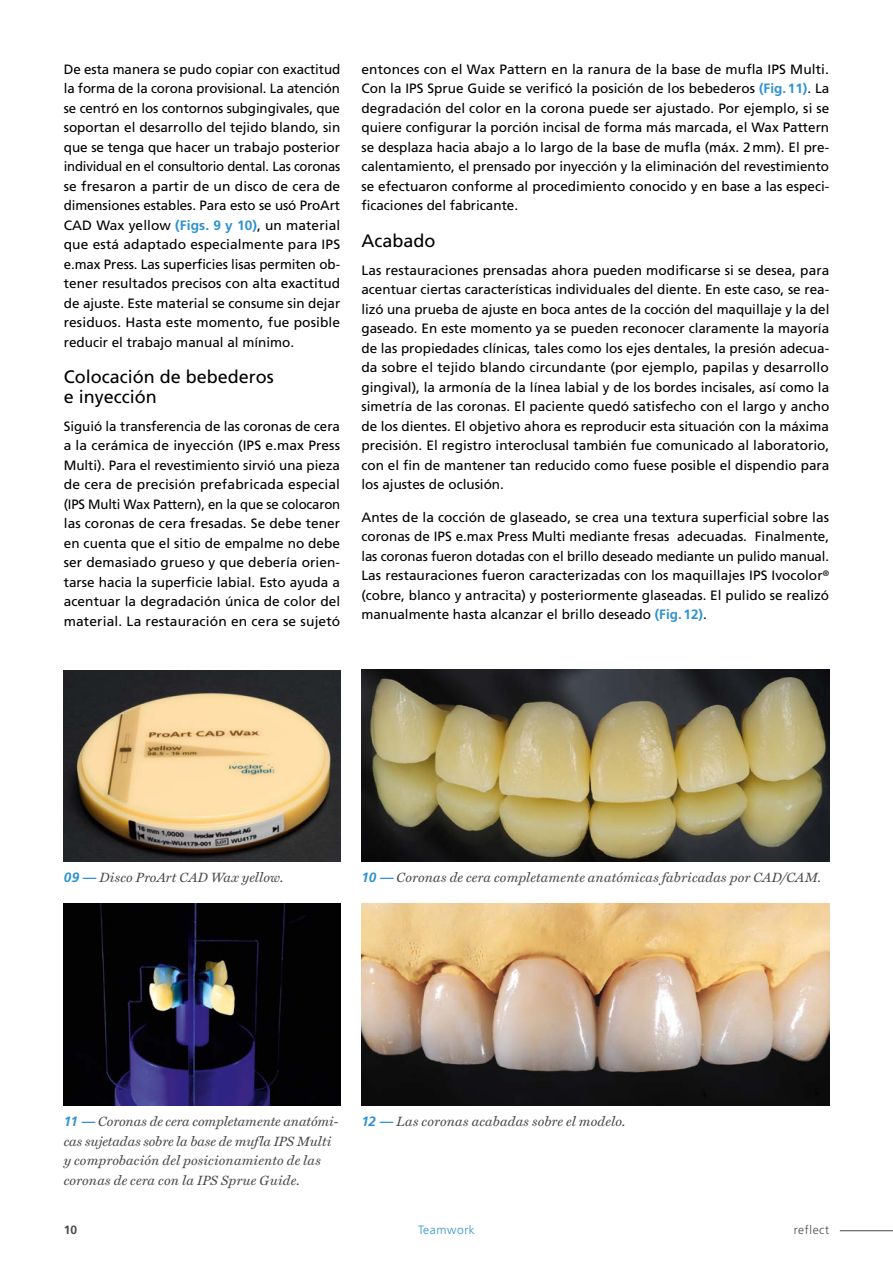
<style>
.page{position:relative;width:893px;height:1263px;background:#fff}
.page>*{position:absolute;margin:0;border:0;box-sizing:border-box;transform-origin:0 0}
.t1{font:18px/19.5px "Frutiger LT Std";color:#000}
.t2{font:13.5px/19.5px "Frutiger LT Std";color:#000;text-align:justify}
.t3{font:italic 13.5px/19.5px "Miller Text";letter-spacing:.015em;color:#494948}
.t4{font:300 12px "Frutiger LT Std";letter-spacing:.05em;color:#2e92d0}
.t5{font:300 12px "Frutiger LT Std";letter-spacing:.05em;color:#494948}
.t6{font:700 12px "Frutiger LT Std";color:#494948}
.s1{font-weight:700;color:#2e92d0}
.s2{font-family:"Frutiger LT Std";font-weight:700;color:#2e92d0}
</style>
<div class="page">
<img style="left:64px;top:904px;width:276px;height:202px">
<img style="left:361px;top:670px;width:468px;height:191px">
<img style="left:361px;top:904px;width:468px;height:202px">
<img style="left:64px;top:671px;width:276px;height:190px">
<hr style="left:840px;top:1230px;width:53px;height:1px;background:#494948">
<p class="t2" style="left:64px;top:60px;width:278px">De esta manera se pudo copiar con exactitud la forma de la corona provisional. La atención se centró en los contornos subgingivales, que soportan el desarrollo del tejido blando, sin que se tenga que hacer un trabajo posterior individual en el consultorio dental. Las coronas se fresaron a partir de un disco de cera de dimensiones estables. Para esto se usó ProArt CAD Wax yellow <span class="s1">(Figs. 9 y 10)</span>, un material que está adaptado especialmente para IPS e.max Press. Las superficies lisas permiten ob&shy;tener resultados precisos con alta exactitud de ajuste. Este material se consume sin dejar residuos. Hasta este momento, fue posible reducir el trabajo manual al mínimo.</p>
<h1 class="t1" style="left:64px;top:367px;width:212px">Colocación de bebederos e inyección</h1>
<p class="t2" style="left:64px;top:417px;width:278px">Siguió la transferencia de las coronas de cera a la cerámica de inyección (IPS e.max Press Multi). Para el revestimiento sirvió una pieza de cera de precisión prefabricada especial (IPS Multi Wax Pattern), en la que se colocaron las coronas de cera fresadas. Se debe tener en cuenta que el sitio de empalme no debe ser demasiado grueso y que debería orien&shy;tarse hacia la superficie labial. Esto ayuda a acentuar la degradación única de color del material. La restauración en cera se sujetó</p>
<p class="t2" style="left:361px;top:60px;width:470px">entonces con el Wax Pattern en la ranura de la base de mufla IPS Multi.<br>Con la IPS Sprue Guide se verificó la posición de los bebederos <span class="s1">(Fig.11)</span>. La degradación del color en la corona puede ser ajustado. Por ejemplo, si se quiere configurar la porción incisal de forma más marcada, el Wax Pattern se desplaza hacia abajo a lo largo de la base de mufla (máx. 2mm). El pre&shy;calentamiento, el prensado por inyección y la eliminación del revestimiento se efectuaron conforme al procedimiento conocido y en base a las especi&shy;ficaciones del fabricante.</p>
<h1 class="t1" style="left:361px;top:231px;width:75px">Acabado</h1>
<p class="t2" style="left:361px;top:261px;width:469px">Las restauraciones prensadas ahora pueden modificarse si se desea, para acentuar ciertas características individuales del diente. En este caso, se rea&shy;lizó una prueba de ajuste en boca antes de la cocción del maquillaje y la del gaseado. En este momento ya se pueden reconocer claramente la mayoría de las propiedades clínicas, tales como los ejes dentales, la presión adecua&shy;da sobre el tejido blando circundante (por ejemplo, papilas y desarrollo gingival), la armonía de la línea labial y de los bordes incisales, así como la simetría de las coronas. El paciente quedó satisfecho con el largo y ancho de los dientes. El objetivo ahora es reproducir esta situación con la máxima precisión. El registro interoclusal también fue comunicado al laboratorio, con el fin de mantener tan reducido como fuese posible el dispendio para los ajustes de oclusión.</p>
<p class="t2" style="left:361px;top:507px;width:469px">Antes de la cocción de glaseado, se crea una textura superficial sobre las coronas de IPS e.max Press Multi mediante fresas adecuadas. Finalmente, las coronas fueron dotadas con el brillo deseado mediante un pulido manual.<br>Las restauraciones fueron caracterizadas con los maquillajes IPS Ivocolor<sup>® </sup>(cobre, blanco y antracita) y posteriormente glaseadas. El pulido se realizó manualmente hasta alcanzar el brillo deseado <span class="s1">(Fig.12)</span>.</p>
<p class="t3" style="left:64px;top:867px;width:221px"><span class="s2">09 —</span> Disco ProArt CAD Wax yellow.</p>
<p class="t3" style="left:361px;top:867px;width:461px"><span class="s2">10 —</span> Coronas de cera completamente anatómicas fabricadas por CAD/CAM.</p>
<p class="t3" style="left:64px;top:1112px;width:276px"><span class="s2">11 —</span> Coronas de cera completamente anatómi&shy;cas sujetadas sobre la base de mufla IPS Multi y comprobación del posicionamiento de las coronas de cera con la IPS Sprue Guide.</p>
<p class="t3" style="left:361px;top:1112px;width:265px"><span class="s2">12 —</span> Las coronas acabadas sobre el modelo.</p>
<p class="t6" style="left:64px;top:1223px;width:15px">10</p>
<p class="t4" style="left:418px;top:1223px;width:58px">Teamwork</p>
<p class="t5" style="left:794px;top:1223px;width:37px">reflect</p>
</div>
